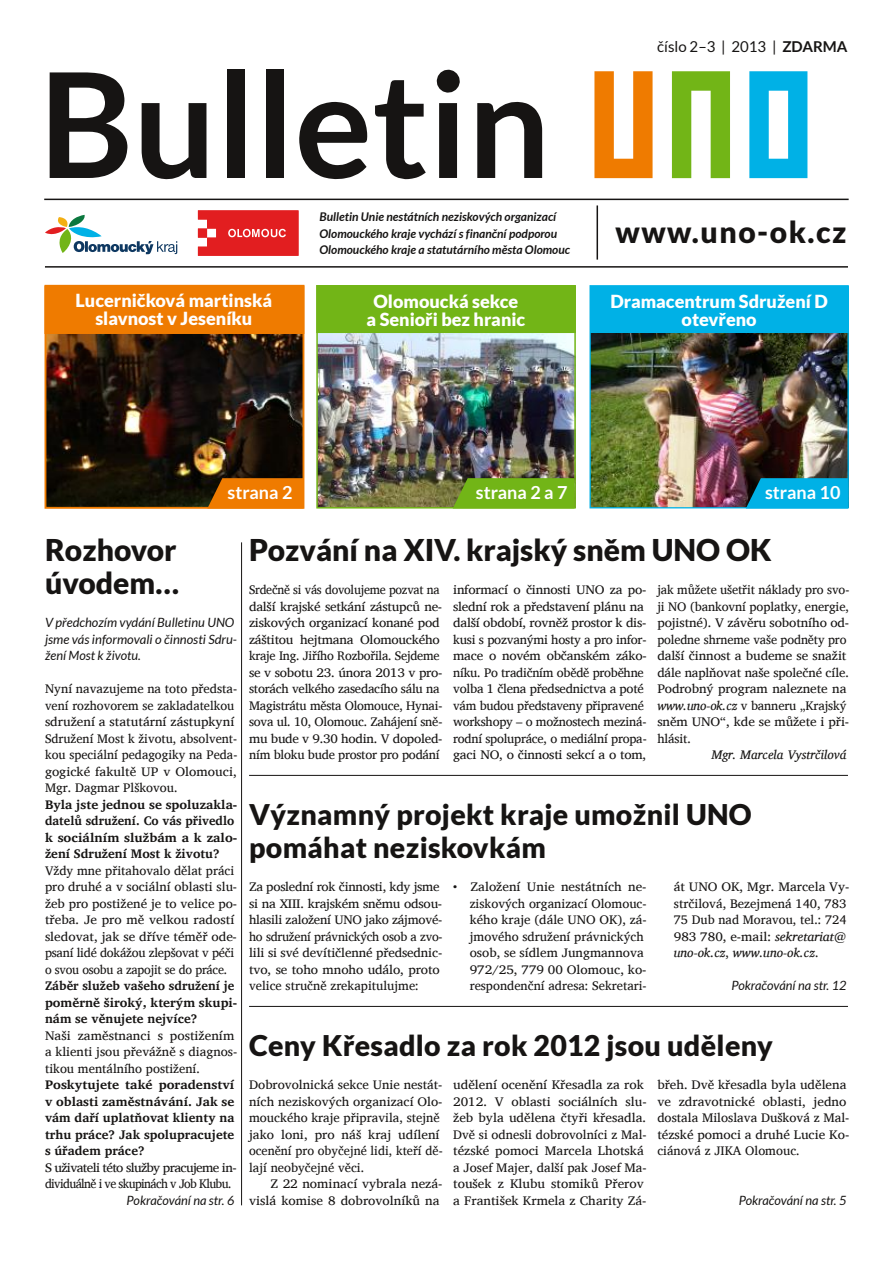
<style>
.page{position:relative;width:893px;height:1263px;background:#fff}
.page>*{position:absolute;margin:0;border:0;box-sizing:border-box;transform-origin:0 0}
.t1{font:900 30px/33px "Mi Lato";color:#161413}
.t2{font:900 30px "Mi Lato";letter-spacing:.05em;color:#161413}
.t3{font:900 28.5px/33px "Mi Lato";letter-spacing:.01em;color:#161413}
.t4{font:900 18px/18px "Mi Lato";color:#fff;text-align:center}
.t5{font:700 18px "Mi Lato";color:#fff}
.t6{font:15px "Mi Lato";color:#161413}
.t7{font:12.75px/16.5px "Charis SIL";color:#161413}
.t8{font:12.75px/16.5px "Charis SIL";color:#161413;scale:1.05 1}
.t9{font:12.75px/16.5px "Charis SIL";letter-spacing:-.02em;color:#161413;scale:.95 1}
.t10{font:12.75px/16.5px "Charis SIL";letter-spacing:-.02em;color:#161413;scale:1.05 1}
.t11{font:12.75px/16.5px "Charis SIL";color:#161413;scale:1.04 1}
.t12{font:12.75px/16.5px "Charis SIL";letter-spacing:-.02em;color:#161413}
.t13{font:700 12.75px/16.5px "Charis SIL";color:#161413}
.t14{font:italic 12.75px/16.5px "Mi Lato";color:#161413}
.t15{font:700 12.75px/16.5px "Charis SIL";color:#161413;text-align:justify;scale:1.05 1}
.t16{font:12.75px/16.5px "Charis SIL";letter-spacing:-.05em;color:#161413;scale:1.05 1}
.t17{font:italic 12.75px "Charis SIL";color:#161413}
.t18{font:italic 700 12px/16.5px "Mi Lato";color:#161413}
.s1{font-weight:700}
.s2{font-style:italic}
</style>
<div class="page">
<img style="left:591px;top:332px;width:256px;height:174px">
<div style="left:589px;top:285px;width:260px;height:223px;border:1px solid #00b1e6"></div>
<div style="left:590px;top:286px;width:258px;height:46px;background:#00b1e6"></div>
<svg style="left:746px;top:478px;width:102px;height:30px;background:#01a4d4"></svg>
<svg style="left:749px;top:71px;width:58px;height:107px"></svg>
<svg style="left:672px;top:71px;width:58px;height:107px"></svg>
<svg style="left:594px;top:71px;width:59px;height:107px"></svg>
<svg style="left:50px;top:72px;width:77px;height:106px"></svg>
<svg style="left:142px;top:103px;width:64px;height:76px"></svg>
<div style="left:227px;top:70px;width:18px;height:108px;background:#161413"></div>
<div style="left:266px;top:70px;width:18px;height:108px;background:#161413"></div>
<svg style="left:299px;top:102px;width:68px;height:77px"></svg>
<svg style="left:375px;top:80px;width:51px;height:99px"></svg>
<svg style="left:437px;top:70px;width:23px;height:108px"></svg>
<svg style="left:477px;top:102px;width:65px;height:76px"></svg>
<img style="left:48px;top:334px;width:253px;height:172px">
<div style="left:45px;top:285px;width:259px;height:224px;border:2px solid #ef7b00"></div>
<div style="left:45px;top:286px;width:258px;height:47px;background:#ef7b00"></div>
<div style="left:44px;top:286px;width:260px;height:48px;border:2px solid #ef7b00"></div>
<img style="left:319px;top:333px;width:254px;height:172px">
<div style="left:316px;top:285px;width:260px;height:223px;border:2px solid #72b517"></div>
<div style="left:317px;top:286px;width:258px;height:46px;background:#72b517"></div>
<div style="left:316px;top:285px;width:260px;height:48px;border:2px solid #72b517"></div>
<svg style="left:453px;top:478px;width:121px;height:30px;background:#71af19"></svg>
<svg style="left:207px;top:478px;width:96px;height:30px;background:#db7100"></svg>
<svg style="left:45px;top:215px;width:132px;height:39px"></svg>
<hr style="left:45px;top:266px;width:803px;height:2px;background:#161413">
<hr style="left:44px;top:199px;width:805px;height:1px;background:#161413">
<hr style="left:597px;top:205px;width:1px;height:55px;background:#161413">
<hr style="left:241px;top:542px;width:1px;height:663px;background:#161413">
<hr style="left:249px;top:775px;width:599px;height:1px;background:#161413">
<svg style="left:198px;top:210px;width:100px;height:46px;background:#e43436"></svg>
<hr style="left:249px;top:1006px;width:599px;height:1px;background:#161413">
<p class="t6" style="left:657px;top:38px;width:192px">číslo 2–3 | 2013 | <span class="s1">ZDARMA</span></p>
<h3 class="t4" style="left:76px;top:292px;width:198px">Lucerničková martinská slavnost v Jeseníku</h3>
<p class="t18" style="left:319px;top:209px;width:252px">Bulletin Unie nestátních neziskových organizací<br>Olomouckého kraje vychází s finanční podporou<br>Olomouckého kraje a statutárního města Olomouc</p>
<h3 class="t4" style="left:367px;top:292px;width:160px">Olomoucká sekce a Senioři bez hranic</h3>
<h1 class="t2" style="left:615px;top:215px;width:232px">www.uno-ok.cz</h1>
<h3 class="t4" style="left:610px;top:292px;width:219px">Dramacentrum Sdružení D otevřeno</h3>
<h3 class="t5" style="left:228px;top:482px;width:66px">strana 2</h3>
<h3 class="t5" style="left:476px;top:482px;width:93px">strana 2 a 7</h3>
<h3 class="t5" style="left:765px;top:482px;width:77px">strana 10</h3>
<h1 class="t1" style="left:45px;top:534px;width:135px">Rozhovor úvodem…</h1>
<p class="t14" style="left:45px;top:614px;width:194px">V předchozím vydání Bulletinu UNO jsme vás informovali o činnosti Sdru&shy;žení Most k životu.</p>
<p class="t7" style="left:45px;top:680px;width:194px">Nyní navazujeme na toto předsta&shy;vení rozhovorem se zakladatelkou sdružení a statutární zástupkyní<br>Sdružení Most k životu, absolvent&shy;kou speciální pedagogiky na Peda&shy;gogické fakultě UP v Olomouci,<br>Mgr. Dagmar Plškovou.</p>
<p class="t13" style="left:45px;top:796px;width:194px">Byla jste jednou se spoluzakla&shy;datelů sdružení. Co vás přivedlo k sociálním službám a k zalo&shy;žení Sdružení Most k životu?</p>
<p class="t7" style="left:45px;top:862px;width:194px">Vždy mne přitahovalo dělat práci pro druhé a v sociální oblasti slu&shy;žeb pro postižené je to velice po&shy;třeba. Je pro mě velkou radostí sledovat, jak se dříve téměř ode&shy;psaní lidé dokážou zlepšovat v péči o svou osobu a zapojit se do práce.</p>
<p class="t13" style="left:45px;top:977px;width:194px">Záběr služeb vašeho sdružení je poměrně široký, kterým skupi&shy;nám se věnujete nejvíce?</p>
<p class="t8" style="left:45px;top:1027px;width:185px">Naši zaměstnanci s postižením a klienti jsou převážně s diagnos&shy;tikou mentálního postižení.</p>
<p class="t15" style="left:45px;top:1076px;width:182px">Poskytujete také poradenství v oblasti zaměstnávání. Jak se vám daří uplatňovat klienty na trhu práce? Jak spolupracujete s úřadem práce?</p>
<p class="t16" style="left:45px;top:1159px;width:184px">S uživateli této služby pracujeme in&shy;dividuálně i ve skupinách v Job Klubu.</p>
<p class="t14" style="left:127px;top:1192px;width:109px">Pokračování na str. 6</p>
<h1 class="t1" style="left:249px;top:534px;width:524px">Pozvání na XIV. krajský sněm UNO OK</h1>
<p class="t9" style="left:249px;top:581px;width:205px">Srdečně si vás dovolujeme pozvat na další krajské setkání zástupců ne&shy;ziskových organizací konané pod záštitou hejtmana Olomouckého kraje Ing. Jiřího Rozbořila. Sejdeme se v sobotu 23. února 2013 v pro&shy;storách velkého zasedacího sálu na Magistrátu města Olomouce, Hynai&shy;sova ul. 10, Olomouc. Zahájení sně&shy;mu bude v 9.30 hodin. V dopoled&shy;ním bloku bude prostor pro podání</p>
<p class="t10" style="left:453px;top:581px;width:186px">informací o činnosti UNO za po&shy;slední rok a představení plánu na další období, rovněž prostor k dis&shy;kusi s pozvanými hosty a pro infor&shy;mace o novém občanském záko&shy;níku. Po tradičním obědě proběhne volba 1 člena předsednictva a poté vám budou představeny připravené workshopy – o možnostech meziná&shy;rodní spolupráce, o mediální propa&shy;gaci NO, o činnosti sekcí a o tom,</p>
<p class="t7" style="left:657px;top:581px;width:194px">jak můžete ušetřit náklady pro svo&shy;ji NO (bankovní poplatky, energie, pojistné). V závěru sobotního od&shy;poledne shrneme vaše podněty pro další činnost a budeme se snažit dále naplňovat naše společné cíle.<br>Podrobný program naleznete na <span class="s2">www.uno-ok.cz</span> v banneru „Krajský sněm UNO“, kde se můžete i při&shy;hlásit.</p>
<p class="t17" style="left:711px;top:747px;width:137px">Mgr. Marcela Vystrčilová</p>
<h2 class="t3" style="left:249px;top:799px;width:504px">Významný projekt kraje umožnil UNO pomáhat neziskovkám</h2>
<p class="t12" style="left:249px;top:878px;width:195px">Za poslední rok činnosti, kdy jsme si na XIII. krajském sněmu odsou&shy;hlasili založení UNO jako zájmové&shy;ho sdružení právnických osob a zvo&shy;lili si své devítičlenné předsednic&shy;tvo, se toho mnoho událo, proto velice stručně zrekapitulujme:</p>
<p class="t8" style="left:470px;top:878px;width:170px;text-indent:-16px">• Založení Unie nestátních ne&shy;ziskových organizací Olomouc&shy;kého kraje (dále UNO OK), zá&shy;jmového sdružení právnických osob, se sídlem Jungmannova<br>972/25, 779 00 Olomouc, ko&shy;respondenční adresa: Sekretari-</p>
<p class="t11" style="left:674px;top:878px;width:170px">át UNO OK, Mgr. Marcela Vy&shy;strčilová, Bezejmená 140, 783<br>75 Dub nad Moravou, tel.: 724<br>983 780, e-mail: <span class="s2">sekretariat@ uno-ok.cz</span>, <span class="s2">www.uno-ok.cz</span>.</p>
<p class="t14" style="left:731px;top:977px;width:117px">Pokračování na str. 12</p>
<h2 class="t3" style="left:249px;top:1030px;width:525px">Ceny Křesadlo za rok 2012 jsou uděleny</h2>
<p class="t7" style="left:249px;top:1076px;width:195px">Dobrovolnická sekce Unie nestát&shy;ních neziskových organizací Olo&shy;mouckého kraje připravila, stejně jako loni, pro náš kraj udílení ocenění pro obyčejné lidi, kteří dě&shy;lají neobyčejné věci.</p>
<p class="t8" style="left:249px;top:1175px;width:186px;text-align:right">Z 22 nominací vybrala nezá&shy;vislá komise 8 dobrovolníků na</p>
<p class="t8" style="left:453px;top:1076px;width:186px">udělení ocenění Křesadla za rok<br>2012. V oblasti sociálních slu&shy;žeb byla udělena čtyři křesadla.<br>Dvě si odnesli dobrovolníci z Mal&shy;tézské pomoci Marcela Lhotská a Josef Majer, další pak Josef Ma&shy;toušek z Klubu stomiků Přerov a František Krmela z Charity Zá-</p>
<p class="t11" style="left:657px;top:1076px;width:186px">břeh. Dvě křesadla byla udělena ve zdravotnické oblasti, jedno dostala Miloslava Dušková z Mal&shy;tézské pomoci a druhé Lucie Ko&shy;ciánová z JIKA Olomouc.</p>
<p class="t14" style="left:739px;top:1192px;width:109px">Pokračování na str. 5</p>
</div>
